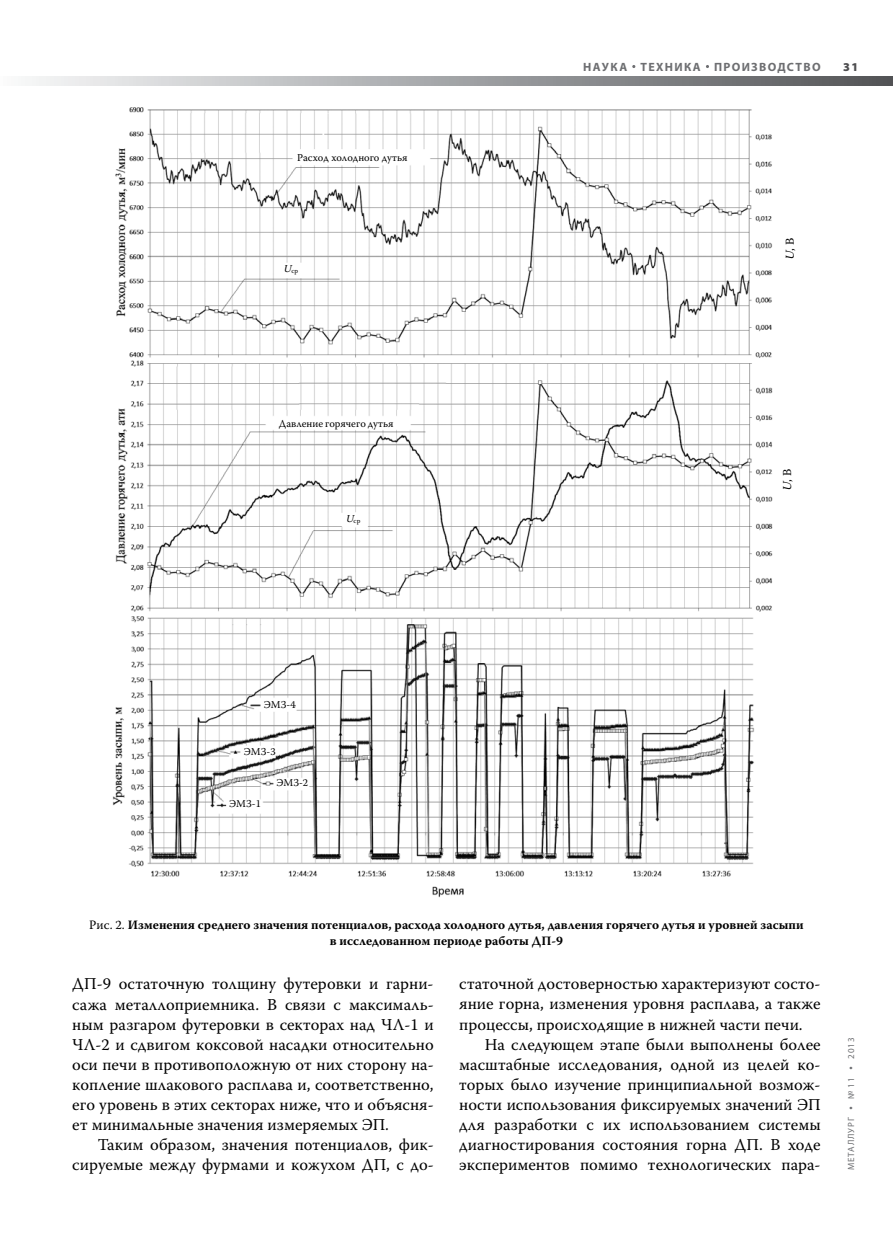
<style>
.page{position:relative;width:893px;height:1234px;background:#fff}
.page>*{position:absolute;margin:0;border:0;box-sizing:border-box;transform-origin:0 0}
.t1{font:16.5px/20.1px "Warnock Pro";color:#000;text-align:justify}
.t2{font:700 12.75px/15.8px "Warnock Pro";color:#000;text-align:center}
.t3{font:700 12px "Myriad Pro";letter-spacing:.11em;color:#6d6e71}
.t4{font:12px "Warnock Pro";color:#000}
.t5{font:900 12px "Myriad Pro";color:#4d4d4f}
.t6{font:10.5px "Warnock Pro";color:#000}
.t7{font:9px "Myriad Pro";letter-spacing:.1em;color:#6d6e71}
.t8{font:6.9px "Warnock Pro";color:#000}
.s1{font-style:italic}
.s2{font-weight:400}
.s3{font-family:"Franklin Gothic"}
</style>
<div class="page">
<svg style="left:32px;top:77px;width:861px;height:8px;background:#a1a3a5"></svg>
<img style="left:112px;top:107px;width:661px;height:790px">
<p class="t6" style="left:297px;top:151px;width:112px">Расход холодного дутья</p>
<p class="t8" style="left:284px;top:267px;width:16px"><sup>U</sup>с р</p>
<p class="t6" style="left:279px;top:417px;width:116px">Давление горячего дутья</p>
<p class="t8" style="left:346px;top:516px;width:16px"><sup>U</sup>с р</p>
<p class="t3" style="left:583px;top:59px;width:239px">НАУКА ТЕХНИКА ПРОИЗВОДСТВО</p>
<p class="t5" style="left:843px;top:59px;width:16px">31</p>
<p class="t4" style="left:783px;top:259px;width:23px;rotate:-90deg"><span class="s1">U</span>, В</p>
<p class="t4" style="left:780px;top:490px;width:23px;rotate:-90deg"><span class="s1">U</span>, В</p>
<p class="t6" style="left:264px;top:698px;width:33px">ЭМЗ-4</p>
<p class="t6" style="left:244px;top:744px;width:33px">ЭМЗ-3</p>
<p class="t6" style="left:276px;top:776px;width:33px">ЭМЗ-2</p>
<p class="t6" style="left:229px;top:797px;width:33px">ЭМЗ-1</p>
<p class="t2" style="left:89px;top:916px;width:716px"><span class="s2">Рис. 2.</span> Изменения среднего значения потенциалов, расхода холодного дутья, давления горячего дутья и уровней засыпи в исследованном периоде работы ДП-9</p>
<p class="t1" style="left:72px;top:973px;width:363px">ДП-9 остаточную толщину футеровки и гарни&shy;сажа металлоприемника. В связи с максималь&shy;ным разгаром футеровки в секторах над ЧЛ-1 и ЧЛ-2 и сдвигом коксовой насадки относительно оси печи в противоположную от них сторону на&shy;копление шлакового расплава и, соответственно, его уровень в этих секторах ниже, что и объясня&shy;ет минимальные значения измеряемых ЭП.</p>
<p class="t1" style="left:72px;top:1133px;width:363px;text-align:right">Таким образом, значения потенциалов, фик&shy;сируемые между фурмами и кожухом ДП, с до-</p>
<p class="t1" style="left:459px;top:973px;width:363px">статочной достоверностью характеризуют состо&shy;яние горна, изменения уровня расплава, а также процессы, происходящие в нижней части печи.</p>
<p class="t1" style="left:459px;top:1033px;width:363px;text-indent:26px">На следующем этапе были выполнены более масштабные исследования, одной из целей ко&shy;торых было изучение принципиальной возмож&shy;ности использования фиксируемых значений ЭП для разработки с их использованием системы диагностирования состояния горна ДП. В ходе экспериментов помимо технологических пара-</p>
<p class="t7" style="left:845px;top:1169px;width:134px;rotate:-90deg">МЕТАЛЛУРГ <span class="s3">•</span> № 11 <span class="s3">•</span> 2013</p>
</div>
